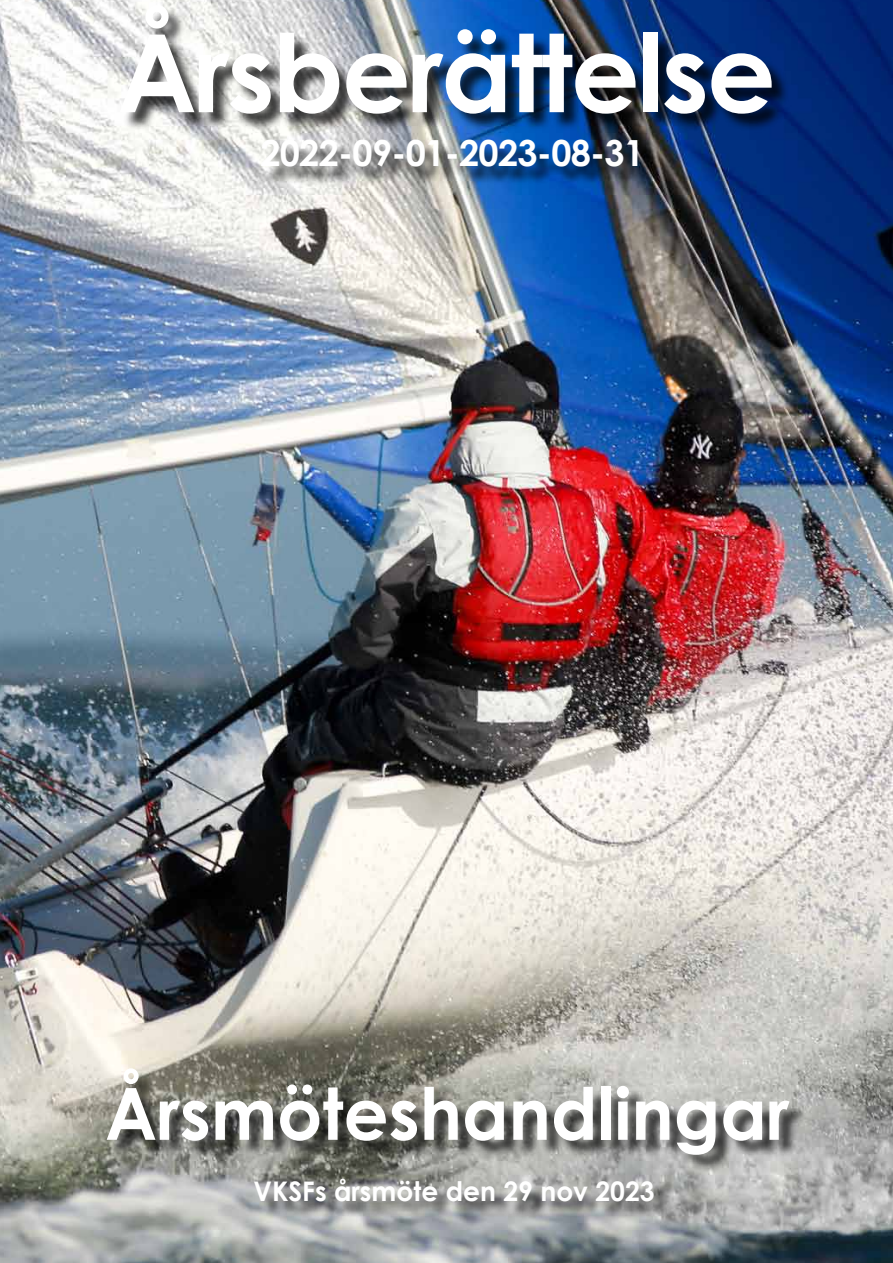
<style>
.page{position:relative;width:893px;height:1263px;background:#fff}
.page>*{position:absolute;margin:0;border:0;box-sizing:border-box;transform-origin:0 0}
.t1{font:700 108px "Century Gothic";letter-spacing:-.02em;color:#fff}
.t2{font:700 72px "Century Gothic";color:#fff}
.t3{font:700 36px "Century Gothic";letter-spacing:-.02em;color:#fff}
.t4{font:700 27px "Century Gothic";color:#fff}
</style>
<div class="page">
<img style="left:0;top:0;width:893px;height:1263px">
<div style="left:109px;top:1071px;width:698px;height:147px;background:#000;opacity:.75"></div>
<div style="left:122px;top:7px;width:667px;height:178px;background:#000;opacity:.75"></div>
<h1 class="t1" style="left:117px;top:-9px;width:660px">Årsberättelse</h1>
<h3 class="t3" style="left:260px;top:126px;width:385px">2022-09-01-2023-08-31</h3>
<h2 class="t2" style="left:105px;top:1059px;width:686px">Årsmöteshandlingar</h2>
<p class="t4" style="left:254px;top:1171px;width:403px">VKSFs årsmöte den 29 nov 2023</p>
</div>
